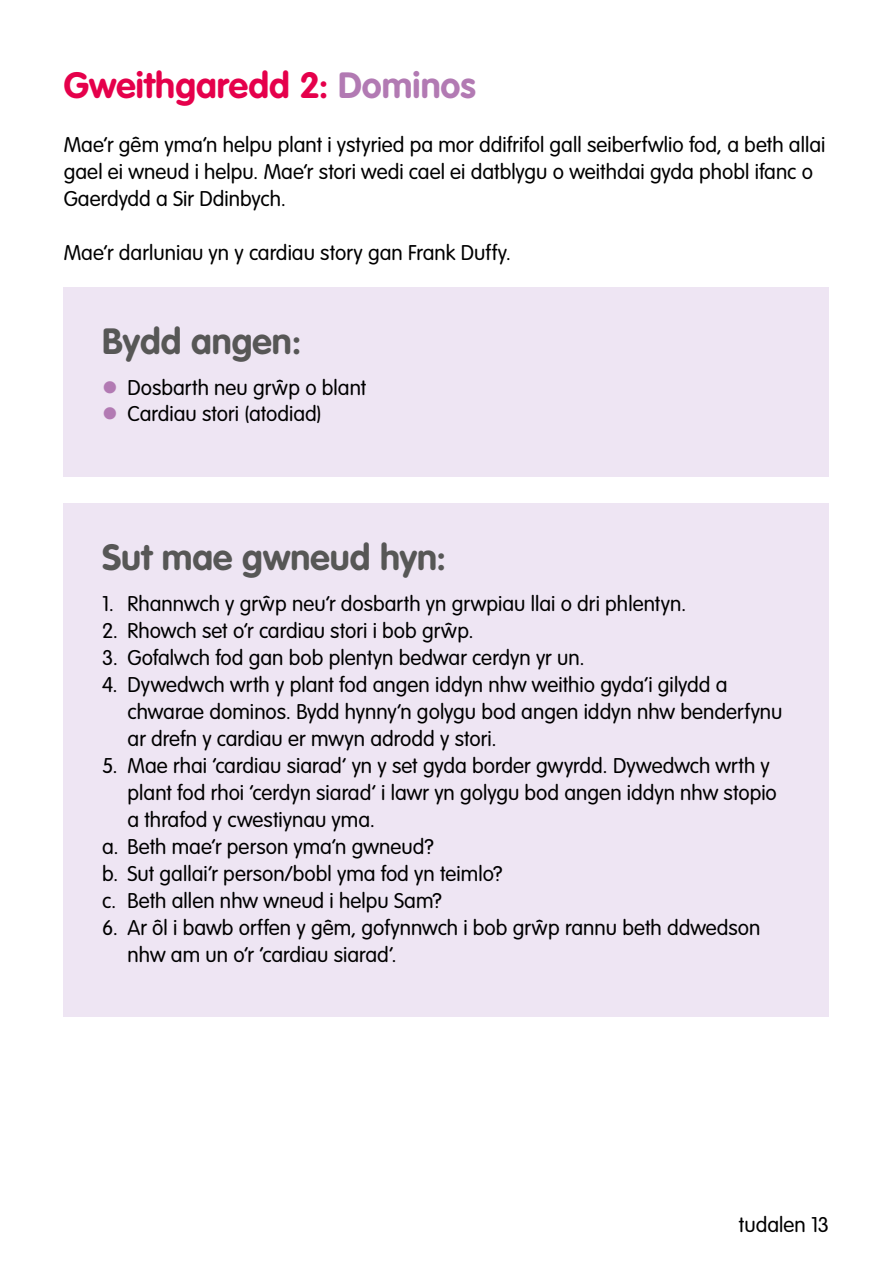
<style>
.page{position:relative;width:893px;height:1263px;background:#fff}
.page>*{position:absolute;margin:0;border:0;box-sizing:border-box;transform-origin:0 0}
.t1{font:700 36px "VAG Rounded";color:#575756}
.t2{font:700 36px "VAG Rounded";color:#e5004b}
.t3{font:300 21px/27px "VAG Rounded";color:#000}
.s1{color:#b27ab3}
</style>
<div class="page">
<div style="left:64px;top:287px;width:765px;height:189px;background:#eee5f3"></div>
<div style="left:64px;top:503px;width:765px;height:513px;background:#eee5f3"></div>
<h1 class="t2" style="left:64px;top:64px;width:413px">Gweithgaredd 2: <span class="s1">Dominos</span></h1>
<p class="t3" style="left:64px;top:131px;width:763px">Mae’r gêm yma’n helpu plant i ystyried pa mor ddifrifol gall seiberfwlio fod, a beth allai gael ei wneud i helpu. Mae’r stori wedi cael ei datblygu o weithdai gyda phobl ifanc o<br>Gaerdydd a Sir Ddinbych.</p>
<p class="t3" style="left:64px;top:239px;width:449px">Mae’r darluniau yn y cardiau story gan Frank Duffy.</p>
<h1 class="t1" style="left:102px;top:320px;width:201px">Bydd angen:</h1>
<p class="t3" style="left:102px;top:374px;width:266px"><span class="s1">●</span> Dosbarth neu grwp o blant</p>
<p class="t3" style="left:278px;top:374px;width:6px">ˆ</p>
<p class="t3" style="left:102px;top:400px;width:221px"><span class="s1">●</span> Cardiau stori (atodiad)</p>
<h1 class="t1" style="left:102px;top:536px;width:346px">Sut mae gwneud hyn:</h1>
<p class="t3" style="left:102px;top:590px;width:586px">1. Rhannwch y grwˆ p neu’r dosbarth yn grwpiau llai o dri phlentyn.</p>
<p class="t3" style="left:102px;top:617px;width:373px">2. Rhowch set o’r cardiau stori i bob grwˆ p.</p>
<p class="t3" style="left:102px;top:644px;width:484px">3. Gofalwch fod gan bob plentyn bedwar cerdyn yr un.</p>
<p class="t3" style="left:128px;top:671px;width:656px;text-indent:-26px">4. Dywedwch wrth y plant fod angen iddyn nhw weithio gyda’i gilydd a chwarae dominos. Bydd hynny’n golygu bod angen iddyn nhw benderfynu ar drefn y cardiau er mwyn adrodd y stori.</p>
<p class="t3" style="left:102px;top:752px;width:669px">5. Mae rhai ‘cardiau siarad’ yn y set gyda border gwyrdd. Dywedwch wrth y</p>
<p class="t3" style="left:128px;top:779px;width:651px">plant fod rhoi ‘cerdyn siarad’ i lawr yn golygu bod angen iddyn nhw stopio</p>
<p class="t3" style="left:128px;top:806px;width:249px">a thrafod y cwestiynau yma.</p>
<p class="t3" style="left:102px;top:833px;width:333px">a. Beth mae’r person yma’n gwneud?</p>
<p class="t3" style="left:102px;top:860px;width:402px">b. Sut gallai’r person/bobl yma fod yn teimlo?</p>
<p class="t3" style="left:102px;top:887px;width:341px">c. Beth allen nhw wneud i helpu Sam?</p>
<p class="t3" style="left:128px;top:914px;width:634px;text-indent:-26px">6. Ar ôl i bawb orffen y gêm, gofynnwch i bob grwˆ p rannu beth ddwedson nhw am un o’r ‘cardiau siarad’.</p>
<p class="t3" style="left:739px;top:1211px;width:92px">tudalen 13</p>
</div>
